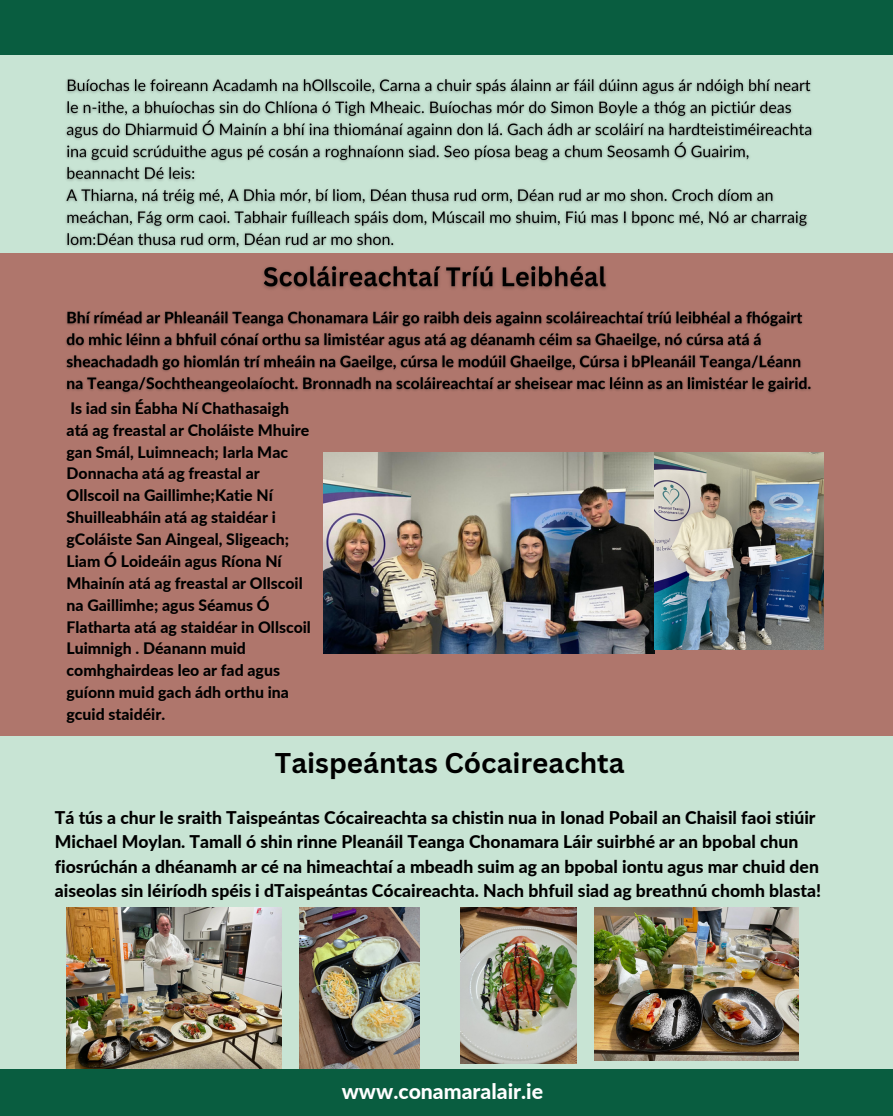
<style>
.page{position:relative;width:893px;height:1116px;background:#fff}
.page>*{position:absolute;margin:0;border:0;box-sizing:border-box;transform-origin:0 0}
.t1{font:700 27.75px "Canva Sans";color:#000}
.t2{font:800 21.15px "Lato";color:#fff}
.t3{font:800 17.55px/24.2px "Lato";color:#000}
.t4{font:800 15.9px/21.9px "Lato";color:#000}
</style>
<div class="page">
<div style="left:0;top:0;width:892px;height:1116px;background:#c8e4d4"></div>
<div style="left:0;top:0;width:892px;height:55px;background:#095d40"></div>
<div style="left:0;top:1069px;width:892px;height:47px;background:#095d40"></div>
<div style="left:0;top:254px;width:892px;height:482px;background:#af766c"></div>
<img style="left:324px;top:452px;width:330px;height:202px">
<img style="left:654px;top:452px;width:169px;height:197px">
<img style="left:67px;top:908px;width:214px;height:161px">
<img style="left:594px;top:908px;width:203px;height:153px">
<img style="left:460px;top:908px;width:116px;height:155px">
<img style="left:299px;top:908px;width:120px;height:161px">
<img style="left:66px;top:79px;width:747px;height:169px">
<img style="left:263px;top:266px;width:343px;height:23px">
<img style="left:66px;top:311px;width:745px;height:83px">
<h2 class="t4" style="left:67px;top:397px;width:246px">Is iad sin Éabha Ní Chathasaigh atá ag freastal ar Choláiste Mhuire gan Smál, Luimneach; Iarla Mac<br>Donnacha atá ag freastal ar<br>Ollscoil na Gaillimhe;Katie Ní<br>Shuilleabháin atá ag staidéar i gColáiste San Aingeal, Sligeach;<br>Liam Ó Loideáin agus Ríona Ní<br>Mhainín atá ag freastal ar Ollscoil na Gaillimhe; agus Séamus Ó<br>Flatharta atá ag staidéar in Ollscoil<br>Luimnigh . Déanann muid comhghairdeas leo ar fad agus guíonn muid gach ádh orthu ina gcuid staidéir.</h2>
<p class="t1" style="left:275px;top:743px;width:351px">Taispeántas Cócaireachta</p>
<p class="t3" style="left:55px;top:805px;width:767px">Tá tús a chur le sraith Taispeántas Cócaireachta sa chistin nua in Ionad Pobail an Chaisil faoi stiúir Michael Moylan. Tamall ó shin rinne Pleanáil Teanga Chonamara Láir suirbhé ar an bpobal chun fiosrúchán a dhéanamh ar cé na himeachtaí a mbeadh suim ag an bpobal iontu agus mar chuid den aiseolas sin léiríodh spéis i dTaispeántas Cócaireachta. Nach bhfuil siad ag breathnú chomh blasta!</p>
<p class="t2" style="left:341px;top:1078px;width:203px">www.conamaralair.ie</p>
</div>
